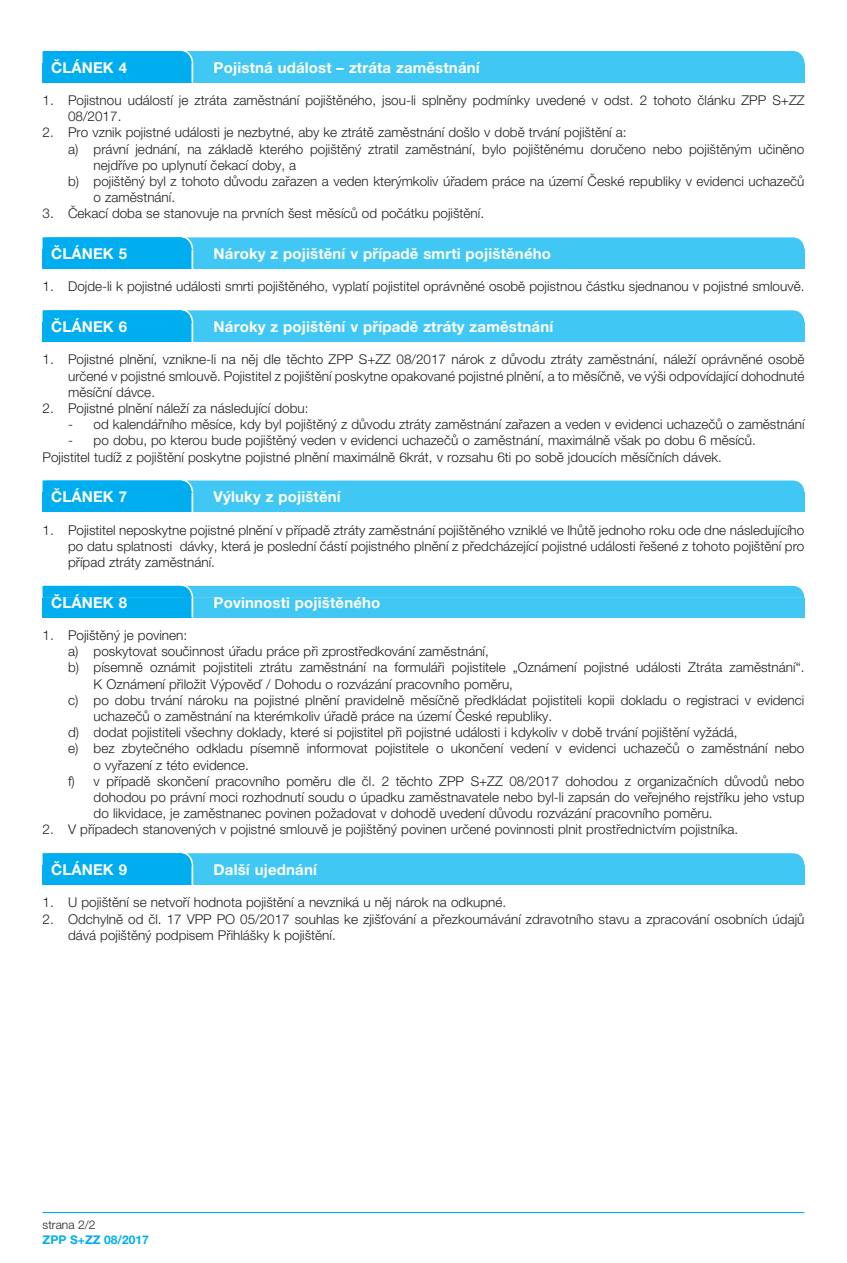
<style>
.page{position:relative;width:847px;height:1263px;background:#fff}
.page>*{position:absolute;margin:0;border:0;box-sizing:border-box;transform-origin:0 0}
.t1{font:700 15px "Helvetica Neue LT Pro";letter-spacing:.01em;color:#fff}
.t2{font:300 13.5px/16.2px "Helvetica Neue LT Pro";color:#231f20}
.t3{font:700 12px "Helvetica Neue LT Pro";color:#00aeef}
.t4{font:300 12px "Helvetica Neue LT Pro";color:#231f20}
</style>
<div class="page">
<hr style="left:43px;top:1212px;width:761px;height:1px;background:#00aeef">
<svg style="left:43px;top:51px;width:761px;height:31px;background:#34c2f3"></svg>
<div style="left:43px;top:249px;width:149px;height:20px;background:#00aeef"></div>
<div style="left:192px;top:249px;width:612px;height:20px;background:#40c7f4"></div>
<hr style="left:191px;top:249px;width:2px;height:20px;background:#fff">
<svg style="left:43px;top:237px;width:761px;height:12px;background:#3ac4f3"></svg>
<div style="left:43px;top:322px;width:149px;height:20px;background:#00aeef"></div>
<div style="left:192px;top:322px;width:612px;height:20px;background:#40c7f4"></div>
<hr style="left:191px;top:322px;width:2px;height:20px;background:#fff">
<svg style="left:43px;top:310px;width:761px;height:12px;background:#39c3f3"></svg>
<div style="left:43px;top:492px;width:149px;height:20px;background:#00aeef"></div>
<div style="left:192px;top:492px;width:612px;height:20px;background:#40c7f4"></div>
<hr style="left:191px;top:492px;width:2px;height:20px;background:#fff">
<svg style="left:43px;top:480px;width:761px;height:12px;background:#3cc4f3"></svg>
<svg style="left:43px;top:586px;width:761px;height:31px;background:#34c2f3"></svg>
<div style="left:43px;top:865px;width:149px;height:20px;background:#00aeef"></div>
<div style="left:192px;top:865px;width:612px;height:20px;background:#40c7f4"></div>
<hr style="left:191px;top:865px;width:2px;height:20px;background:#fff">
<svg style="left:43px;top:853px;width:761px;height:12px;background:#38c3f3"></svg>
<p class="t1" style="left:51px;top:58px;width:77px">ČLÁNEK 4</p>
<p class="t1" style="left:213px;top:58px;width:267px">Pojistná událost – ztráta zaměstnání</p>
<p class="t2" style="left:68px;top:92px;width:737px;text-indent:-26px">1. Pojistnou událostí je ztráta zaměstnání pojištěného, jsou-li splněny podmínky uvedené v odst. 2 tohoto článku ZPP S+ZZ<br>08/2017.</p>
<p class="t2" style="left:43px;top:124px;width:585px">2. Pro vznik pojistné události je nezbytné, aby ke ztrátě zaměstnání došlo v době trvání pojištění a:</p>
<p class="t2" style="left:68px;top:140px;width:737px">a) právní jednání, na základě kterého pojištěný ztratil zaměstnání, bylo pojištěnému doručeno nebo pojištěným učiněno</p>
<p class="t2" style="left:94px;top:157px;width:204px">nejdříve po uplynutí čekací doby, a</p>
<p class="t2" style="left:68px;top:173px;width:737px">b) pojištěný byl z tohoto důvodu zařazen a veden kterýmkoliv úřadem práce na území České republiky v evidenci uchazečů</p>
<p class="t2" style="left:94px;top:189px;width:83px">o zaměstnání.</p>
<p class="t2" style="left:43px;top:205px;width:443px">3. Čekací doba se stanovuje na prvních šest měsíců od počátku pojištění.</p>
<p class="t1" style="left:51px;top:244px;width:77px">ČLÁNEK 5</p>
<p class="t1" style="left:213px;top:244px;width:339px">Nároky z pojištění v případě smrti pojištěného</p>
<p class="t2" style="left:43px;top:278px;width:763px">1. Dojde-li k pojistné události smrti pojištěného, vyplatí pojistitel oprávněné osobě pojistnou částku sjednanou v pojistné smlouvě.</p>
<p class="t1" style="left:51px;top:317px;width:77px">ČLÁNEK 6</p>
<p class="t1" style="left:213px;top:317px;width:341px">Nároky z pojištění v případě ztráty zaměstnání</p>
<p class="t2" style="left:68px;top:351px;width:737px;text-align:justify;text-indent:-26px">1. Pojistné plnění, vznikne-li na něj dle těchto ZPP S+ZZ 08/2017 nárok z důvodu ztráty zaměstnání, náleží oprávněné osobě určené v pojistné smlouvě. Pojistitel z pojištění poskytne opakované pojistné plnění, a to měsíčně, ve výši odpovídající dohodnuté měsíční dávce.</p>
<p class="t2" style="left:43px;top:400px;width:267px">2. Pojistné plnění náleží za následující dobu:</p>
<p class="t2" style="left:68px;top:416px;width:737px">- od kalendářního měsíce, kdy byl pojištěný z důvodu ztráty zaměstnání zařazen a veden v evidenci uchazečů o zaměstnání</p>
<p class="t2" style="left:43px;top:432px;width:714px;text-indent:26px">- po dobu, po kterou bude pojištěný veden v evidenci uchazečů o zaměstnání, maximálně však po dobu 6 měsíců.<br>Pojistitel tudíž z pojištění poskytne pojistné plnění maximálně 6krát, v rozsahu 6ti po sobě jdoucích měsíčních dávek.</p>
<p class="t1" style="left:51px;top:488px;width:77px">ČLÁNEK 7</p>
<p class="t1" style="left:213px;top:488px;width:128px">Výluky z pojištění</p>
<p class="t2" style="left:68px;top:521px;width:737px;text-align:justify;text-indent:-26px">1. Pojistitel neposkytne pojistné plnění v případě ztráty zaměstnání pojištěného vzniklé ve lhůtě jednoho roku ode dne následujícího po datu splatnosti dávky, která je poslední částí pojistného plnění z předcházející pojistné události řešené z tohoto pojištění pro případ ztráty zaměstnání.</p>
<p class="t1" style="left:51px;top:593px;width:77px">ČLÁNEK 8</p>
<p class="t1" style="left:213px;top:593px;width:168px">Povinnosti pojištěného</p>
<p class="t2" style="left:43px;top:627px;width:146px">1. Pojištěný je povinen:</p>
<p class="t2" style="left:68px;top:643px;width:422px">a) poskytovat součinnost úřadu práce při zprostředkování zaměstnání,</p>
<p class="t2" style="left:68px;top:659px;width:737px">b) písemně oznámit pojistiteli ztrátu zaměstnání na formuláři pojistitele „Oznámení pojistné události Ztráta zaměstnání“.</p>
<p class="t2" style="left:94px;top:675px;width:420px">K Oznámení přiložit Výpověď / Dohodu o rozvázání pracovního poměru,</p>
<p class="t2" style="left:68px;top:691px;width:737px">c) po dobu trvání nároku na pojistné plnění pravidelně měsíčně předkládat pojistiteli kopii dokladu o registraci v evidenci</p>
<p class="t2" style="left:94px;top:708px;width:460px">uchazečů o zaměstnání na kterémkoliv úřadě práce na území České republiky.</p>
<p class="t2" style="left:68px;top:724px;width:670px">d) dodat pojistiteli všechny doklady, které si pojistitel při pojistné události i kdykoliv v době trvání pojištění vyžádá,</p>
<p class="t2" style="left:68px;top:740px;width:737px">e) bez zbytečného odkladu písemně informovat pojistitele o ukončení vedení v evidenci uchazečů o zaměstnání nebo</p>
<p class="t2" style="left:94px;top:756px;width:157px">o vyřazení z této evidence.</p>
<p class="t2" style="left:68px;top:772px;width:737px">f) v případě skončení pracovního poměru dle čl. 2 těchto ZPP S+ZZ 08/2017 dohodou z organizačních důvodů nebo</p>
<p class="t2" style="left:94px;top:789px;width:712px">dohodou po právní moci rozhodnutí soudu o úpadku zaměstnavatele nebo byl-li zapsán do veřejného rejstříku jeho vstup</p>
<p class="t2" style="left:94px;top:805px;width:620px">do likvidace, je zaměstnanec povinen požadovat v dohodě uvedení důvodu rozvázání pracovního poměru.</p>
<p class="t2" style="left:43px;top:821px;width:697px">2. V případech stanovených v pojistné smlouvě je pojištěný povinen určené povinnosti plnit prostřednictvím pojistníka.</p>
<p class="t1" style="left:51px;top:860px;width:77px">ČLÁNEK 9</p>
<p class="t1" style="left:213px;top:860px;width:105px">Další ujednání</p>
<p class="t2" style="left:43px;top:894px;width:465px">1. U pojištění se netvoří hodnota pojištění a nevzniká u něj nárok na odkupné.</p>
<p class="t2" style="left:68px;top:910px;width:737px;text-indent:-26px">2. Odchylně od čl. 17 VPP PO 05/2017 souhlas ke zjišťování a přezkoumávání zdravotního stavu a zpracování osobních údajů dává pojištěný podpisem Přihlášky k pojištění.</p>
<p class="t4" style="left:43px;top:1218px;width:55px">strana 2/2</p>
<p class="t3" style="left:43px;top:1232px;width:108px">ZPP S+ZZ 08/2017</p>
</div>
